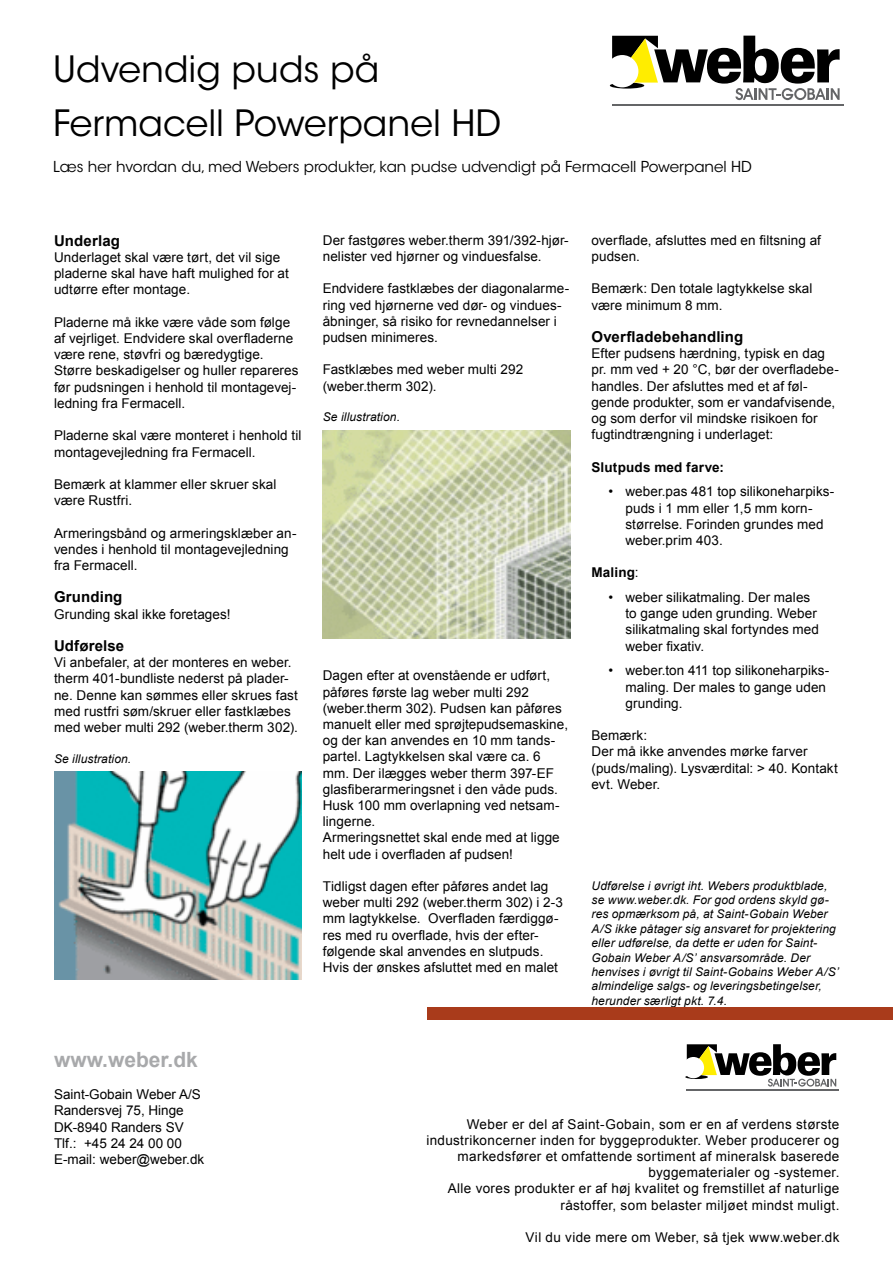
<style>
.page{position:relative;width:893px;height:1263px;background:#fff}
.page>*{position:absolute;margin:0;border:0;box-sizing:border-box;transform-origin:0 0}
.t1{font:36px/54px "ITC Avant Garde Std";color:#000}
.t2{font:700 21px "Arial";color:#a8a9ab}
.t3{font:15px "ITC Avant Garde Std";color:#000}
.t4{font:700 15px "Arial";letter-spacing:.01em;color:#000}
.t5{font:13.5px/16.2px "Arial";letter-spacing:.005em;color:#000}
.t6{font:13.5px/16.2px "Arial";letter-spacing:.025em;color:#000;text-align:right}
.t7{font:13.5px "Arial";letter-spacing:.03em;color:#000}
.t8{font:700 13.5px "Arial";letter-spacing:.015em;color:#000}
.t9{font:italic 12px/14.4px "Arial";letter-spacing:.01em;color:#000}
.s1{font-weight:400}
</style>
<div class="page">
<hr style="left:612px;top:104px;width:232px;height:2px;background:#646567">
<svg style="left:612px;top:36px;width:228px;height:64px"></svg>
<svg style="left:610px;top:83px;width:34px;height:6px"></svg>
<div style="left:606px;top:55px;width:32px;height:32px;background:#fff;border-radius:50%"></div>
<hr style="left:687px;top:1089px;width:152px;height:1px;background:#646567">
<svg style="left:687px;top:1044px;width:149px;height:42px"></svg>
<svg style="left:685px;top:1075px;width:23px;height:4px"></svg>
<div style="left:683px;top:1057px;width:21px;height:21px;background:#fff;border-radius:50%"></div>
<div style="left:428px;top:1007px;width:465px;height:12px;background:#a93b1b"></div>
<img style="left:323px;top:431px;width:247px;height:208px">
<img style="left:54px;top:772px;width:247px;height:207px">
<h1 class="t1" style="left:53px;top:42px;width:450px">Udvendig puds på<br>Fermacell Powerpanel HD</h1>
<p class="t3" style="left:53px;top:157px;width:700px">Læs her hvordan du, med Webers produkter, kan pudse udvendigt på Fermacell Powerpanel HD</p>
<p class="t4" style="left:54px;top:231px;width:68px">Underlag</p>
<p class="t5" style="left:54px;top:249px;width:236px">Underlaget skal være tørt, det vil sige pladerne skal have haft mulighed for at udtørre efter montage.</p>
<p class="t5" style="left:54px;top:314px;width:246px">Pladerne må ikke være våde som følge af vejrliget. Endvidere skal overfladerne være rene, støvfri og bæredygtige.<br>Større beskadigelser og huller repareres før pudsningen i henhold til montagevej&shy;ledning fra Fermacell.</p>
<p class="t5" style="left:54px;top:428px;width:249px">Pladerne skal være monteret i henhold til montagevejledning fra Fermacell.</p>
<p class="t5" style="left:54px;top:476px;width:224px">Bemærk at klammer eller skruer skal være Rustfri.</p>
<p class="t5" style="left:54px;top:525px;width:244px">Armeringsbånd og armeringsklæber an&shy;vendes i henhold til montagevejledning fra Fermacell.</p>
<p class="t4" style="left:54px;top:587px;width:70px">Grunding</p>
<p class="t5" style="left:54px;top:606px;width:178px">Grunding skal ikke foretages!</p>
<p class="t4" style="left:54px;top:636px;width:72px">Udførelse</p>
<p class="t5" style="left:54px;top:654px;width:245px">Vi anbefaler, at der monteres en weber. therm 401-bundliste nederst på plader&shy;ne. Denne kan sømmes eller skrues fast med rustfri søm/skruer eller fastklæbes med weber multi 292 (weber.therm 302).</p>
<p class="t9" style="left:54px;top:751px;width:79px">Se illustration.</p>
<h2 class="t2" style="left:54px;top:1045px;width:145px">www.weber.dk</h2>
<p class="t5" style="left:54px;top:1086px;width:152px">Saint-Gobain Weber A/S<br>Randersvej 75, Hinge<br>DK-8940 Randers SV<br>Tlf.: +45 24 24 00 00<br>E-mail: weber@weber.dk</p>
<p class="t5" style="left:323px;top:232px;width:247px">Der fastgøres weber.therm 391/392-hjør&shy;nelister ved hjørner og vinduesfalse.</p>
<p class="t5" style="left:323px;top:281px;width:248px">Endvidere fastklæbes der diagonalarme&shy;ring ved hjørnerne ved dør- og vindues&shy;åbninger, så risiko for revnedannelser i pudsen minimeres.</p>
<p class="t5" style="left:323px;top:362px;width:202px">Fastklæbes med weber multi 292 (weber.therm 302).</p>
<p class="t9" style="left:323px;top:410px;width:79px">Se illustration.</p>
<p class="t5" style="left:323px;top:668px;width:247px">Dagen efter at ovenstående er udført, påføres første lag weber multi 292 (weber.therm 302). Pudsen kan påføres manuelt eller med sprøjtepudsemaskine, og der kan anvendes en 10 mm tands&shy;partel. Lagtykkelsen skal være ca. 6 mm. Der ilægges weber therm 397-EF glasfiberarmeringsnet i den våde puds.<br>Husk 100 mm overlapning ved netsam&shy;lingerne.<br>Armeringsnettet skal ende med at ligge helt ude i overfladen af pudsen!</p>
<p class="t5" style="left:323px;top:878px;width:242px">Tidligst dagen efter påføres andet lag weber multi 292 (weber.therm 302) i 2-3 mm lagtykkelse. Overfladen færdiggø&shy;res med ru overflade, hvis der efter&shy;følgende skal anvendes en slutpuds.<br>Hvis der ønskes afsluttet med en malet</p>
<p class="t5" style="left:591px;top:232px;width:231px">overflade, afsluttes med en filtsning af pudsen.</p>
<p class="t5" style="left:591px;top:281px;width:223px">Bemærk: Den totale lagtykkelse skal være minimum 8 mm.</p>
<p class="t4" style="left:591px;top:327px;width:153px">Overfladebehandling</p>
<p class="t5" style="left:591px;top:345px;width:249px">Efter pudsens hærdning, typisk en dag pr. mm ved + 20 °C, bør der overfladebe&shy;handles. Der afsluttes med et af føl&shy;gende produkter, som er vandafvisende, og som derfor vil mindske risikoen for fugtindtrængning i underlaget:</p>
<p class="t8" style="left:591px;top:458px;width:134px">Slutpuds med farve:</p>
<p class="t5" style="left:625px;top:484px;width:210px;text-indent:-17px">• weber.pas 481 top silikoneharpiks&shy;puds i 1 mm eller 1,5 mm korn&shy;størrelse. Forinden grundes med weber.prim 403.</p>
<p class="t8" style="left:591px;top:564px;width:49px">Maling<span class="s1">:</span></p>
<p class="t5" style="left:625px;top:589px;width:195px;text-indent:-17px">• weber silikatmaling. Der males to gange uden grunding. Weber silikatmaling skal fortyndes med weber fixativ.</p>
<p class="t5" style="left:625px;top:663px;width:205px;text-indent:-17px">• weber.ton 411 top silikoneharpiks&shy;maling. Der males to gange uden grunding.</p>
<p class="t5" style="left:591px;top:727px;width:248px">Bemærk:<br>Der må ikke anvendes mørke farver (puds/maling). Lysværdital: &gt; 40. Kontakt evt. Weber.</p>
<p class="t9" style="left:591px;top:878px;width:249px">Udførelse i øvrigt iht. Webers produktblade, se www.weber.dk. For god ordens skyld gø&shy;res opmærksom på, at Saint-Gobain Weber A/S ikke påtager sig ansvaret for projektering eller udførelse, da dette er uden for Saint-Gobain Weber A/S’ ansvarsområde. Der henvises i øvrigt til Saint-Gobains Weber A/S’ almindelige salgs- og leveringsbetingelser, herunder særligt pkt. 7.4.</p>
<p class="t6" style="left:426px;top:1116px;width:415px">Weber er del af Saint-Gobain, som er en af verdens største industrikoncerner inden for byggeprodukter. Weber producerer og markedsfører et omfattende sortiment af mineralsk baserede byggematerialer og -systemer.<br>Alle vores produkter er af høj kvalitet og fremstillet af naturlige råstoffer, som belaster miljøet mindst muligt.</p>
<p class="t7" style="left:525px;top:1228px;width:315px">Vil du vide mere om Weber, så tjek www.weber.dk</p>
</div>
